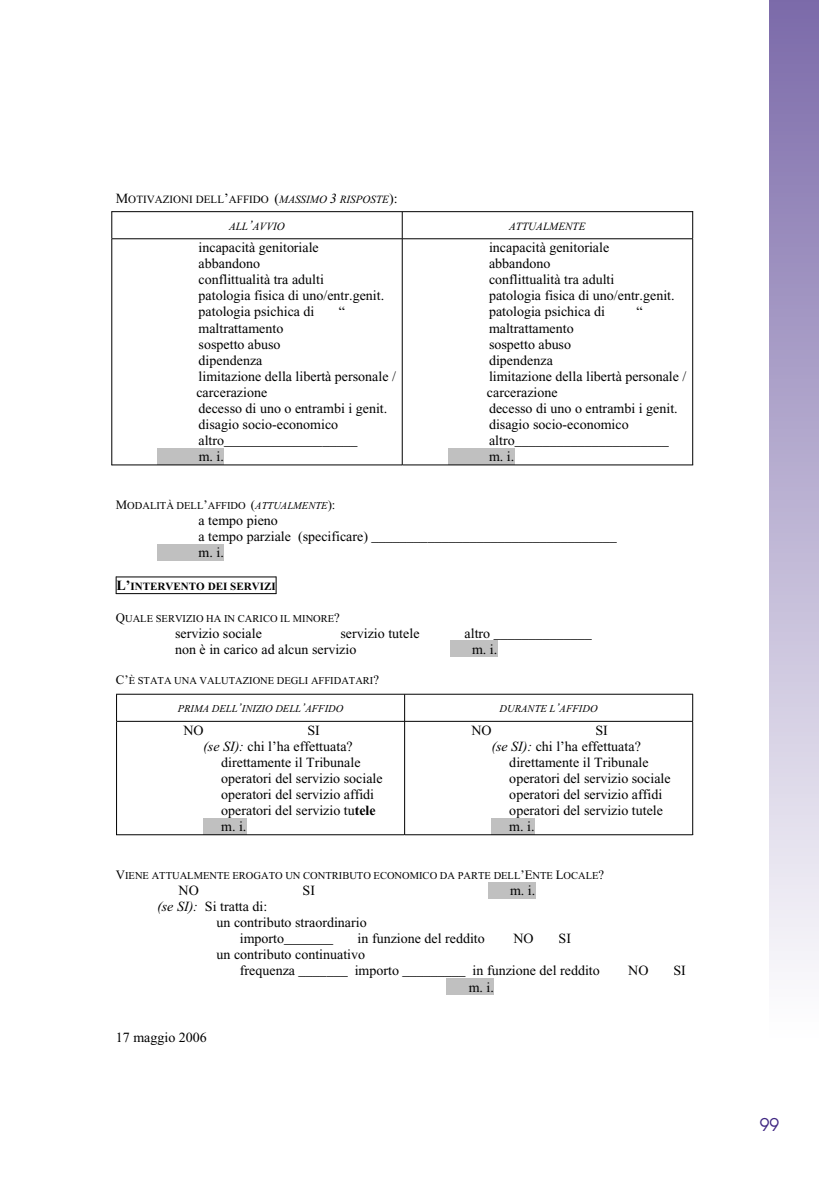
<style>
.page{position:relative;width:819px;height:1191px;background:#fff}
.page>*{position:absolute;margin:0;border:0;box-sizing:border-box;transform-origin:0 0}
.t1{font:17.5px "Avant Garde";color:#3f2682}
.t2{font:14px/16.1px "Times New Roman";color:#000}
.t3{font:11.03px "Times New Roman";color:#000}
.t4{font:700 11.03px "Times New Roman";color:#000}
.t5{font:italic 11.03px "Times New Roman";color:#000}
.t6{font:10.5px "Times New Roman";color:#000}
.t7{font:italic 10.5px "Times New Roman";color:#000}
.s1{font-size:14px}
.s2{font-style:italic}
.s3{font-style:italic;font-size:14px}
.s4{font-size:12.78px}
.s5{font-weight:700}
</style>
<div class="page">
<div style="left:769px;top:0;width:50px;height:1042px;background:linear-gradient(to bottom,#7b6aa9,#fff)"></div>
<hr style="left:111px;top:211px;width:581px;height:1px;background:#000">
<svg style="left:111px;top:211px;width:1px;height:27px"></svg>
<svg style="left:402px;top:212px;width:1px;height:26px"></svg>
<svg style="left:692px;top:211px;width:1px;height:27px"></svg>
<div style="left:157px;top:448px;width:67px;height:16px;background:#c0c0c0"></div>
<div style="left:447px;top:448px;width:67px;height:16px;background:#c0c0c0"></div>
<hr style="left:111px;top:238px;width:582px;height:1px;background:#000">
<hr style="left:111px;top:239px;width:1px;height:226px;background:#000">
<hr style="left:111px;top:464px;width:291px;height:1px;background:#000">
<hr style="left:402px;top:239px;width:1px;height:226px;background:#000">
<hr style="left:402px;top:464px;width:290px;height:1px;background:#000">
<hr style="left:692px;top:239px;width:1px;height:226px;background:#000">
<div style="left:157px;top:544px;width:67px;height:16px;background:#c0c0c0"></div>
<hr style="left:116px;top:576px;width:160px;height:1px;background:#000">
<svg style="left:116px;top:576px;width:1px;height:17px"></svg>
<hr style="left:116px;top:593px;width:160px;height:1px;background:#000">
<svg style="left:276px;top:576px;width:1px;height:18px"></svg>
<div style="left:450px;top:641px;width:47px;height:16px;background:#c0c0c0"></div>
<hr style="left:116px;top:694px;width:577px;height:1px;background:#000">
<svg style="left:116px;top:694px;width:1px;height:27px"></svg>
<svg style="left:404px;top:694px;width:1px;height:27px"></svg>
<svg style="left:692px;top:694px;width:1px;height:27px"></svg>
<div style="left:203px;top:818px;width:43px;height:16px;background:#c0c0c0"></div>
<div style="left:491px;top:818px;width:43px;height:16px;background:#c0c0c0"></div>
<hr style="left:116px;top:721px;width:577px;height:1px;background:#000">
<hr style="left:116px;top:721px;width:1px;height:114px;background:#000">
<hr style="left:116px;top:834px;width:288px;height:1px;background:#000">
<hr style="left:404px;top:721px;width:1px;height:114px;background:#000">
<hr style="left:405px;top:834px;width:287px;height:1px;background:#000">
<hr style="left:692px;top:721px;width:1px;height:114px;background:#000">
<div style="left:488px;top:882px;width:47px;height:16px;background:#c0c0c0"></div>
<div style="left:446px;top:978px;width:48px;height:16px;background:#c0c0c0"></div>
<p class="t3" style="left:116px;top:193px;width:283px"><span class="s1">M</span>OTIVAZIONI DELL<span class="s1">’</span>AFFIDO <span class="s1">(</span><span class="s2">MASSIMO</span> <span class="s3">3</span> <span class="s2">RISPOSTE</span><span class="s1">):</span></p>
<p class="t5" style="left:229px;top:220px;width:57px">ALL<span class="s1">’</span>AVVIO</p>
<p class="t5" style="left:509px;top:220px;width:78px">ATTUALMENTE</p>
<p class="t2" style="left:198px;top:239px;width:187px">incapacità genitoriale<br>abbandono<br>conflittualità tra adulti<br>patologia fisica di uno/entr.genit. patologia psichica di</p>
<p class="t2" style="left:489px;top:239px;width:187px">incapacità genitoriale<br>abbandono<br>conflittualità tra adulti<br>patologia fisica di uno/entr.genit. patologia psichica di</p>
<p class="t2" style="left:339px;top:304px;width:8px">“</p>
<p class="t2" style="left:196px;top:320px;width:201px">maltrattamento<br>sospetto abuso<br>dipendenza<br>limitazione della libertà personale / carcerazione<br>decesso di uno o entrambi i genit. disagio socio-economico altro___________________<br>m. i.</p>
<p class="t2" style="left:636px;top:304px;width:8px">“</p>
<p class="t2" style="left:487px;top:320px;width:201px">maltrattamento<br>sospetto abuso<br>dipendenza<br>limitazione della libertà personale / carcerazione<br>decesso di uno o entrambi i genit. disagio socio-economico altro______________________<br>m. i.</p>
<p class="t6" style="left:116px;top:500px;width:221px"><span class="s4">M</span>ODALITÀ DELL<span class="s4">’</span>AFFIDO <span class="s4">(</span><span class="s2">ATTUALMENTE</span><span class="s4">):</span></p>
<p class="t2" style="left:198px;top:512px;width:420px">a tempo pieno<br>a tempo parziale (specificare) ___________________________________ m. i.</p>
<p class="t4" style="left:116px;top:580px;width:161px"><span class="s1">L’</span>INTERVENTO DEI SERVIZI</p>
<p class="t6" style="left:116px;top:612px;width:225px"><span class="s4">Q</span>UALE SERVIZIO HA IN CARICO IL MINORE<span class="s4">?</span></p>
<p class="t2" style="left:175px;top:625px;width:88px">servizio sociale</p>
<p class="t2" style="left:340px;top:625px;width:81px">servizio tutele</p>
<p class="t2" style="left:464px;top:625px;width:129px">altro ______________</p>
<p class="t2" style="left:175px;top:641px;width:183px">non è in carico ad alcun servizio</p>
<p class="t2" style="left:472px;top:641px;width:27px">m. i.</p>
<p class="t6" style="left:116px;top:674px;width:265px"><span class="s4">C’</span>È STATA UNA VALUTAZIONE DEGLI AFFIDATARI<span class="s4">?</span></p>
<p class="t7" style="left:178px;top:703px;width:167px">PRIMA DELL<span class="s4">’</span>INIZIO DELL<span class="s4">’</span>AFFIDO</p>
<p class="t7" style="left:499px;top:703px;width:99px">DURANTE L<span class="s4">’</span>AFFIDO</p>
<p class="t2" style="left:183px;top:722px;width:22px">NO</p>
<p class="t2" style="left:307px;top:722px;width:14px">SI</p>
<p class="t2" style="left:203px;top:738px;width:151px"><span class="s2">(se SI):</span> chi l’ha effettuata?</p>
<p class="t2" style="left:221px;top:754px;width:141px">direttamente il Tribunale</p>
<p class="t2" style="left:221px;top:770px;width:163px">operatori del servizio sociale</p>
<p class="t2" style="left:221px;top:786px;width:154px">operatori del servizio affidi</p>
<p class="t2" style="left:221px;top:802px;width:156px">operatori del servizio tu<span class="s5">tele</span></p>
<p class="t2" style="left:221px;top:818px;width:27px">m. i.</p>
<p class="t2" style="left:471px;top:722px;width:22px">NO</p>
<p class="t2" style="left:595px;top:722px;width:14px">SI</p>
<p class="t2" style="left:491px;top:738px;width:151px"><span class="s2">(se SI):</span> chi l’ha effettuata?</p>
<p class="t2" style="left:509px;top:754px;width:141px">direttamente il Tribunale</p>
<p class="t2" style="left:509px;top:770px;width:163px">operatori del servizio sociale</p>
<p class="t2" style="left:509px;top:786px;width:154px">operatori del servizio affidi</p>
<p class="t2" style="left:509px;top:802px;width:155px">operatori del servizio tutele</p>
<p class="t2" style="left:509px;top:818px;width:27px">m. i.</p>
<p class="t6" style="left:116px;top:870px;width:490px"><span class="s4">V</span>IENE ATTUALMENTE EROGATO UN CONTRIBUTO ECONOMICO DA PARTE DELL<span class="s4">’E</span>NTE <span class="s4">L</span>OCALE<span class="s4">?</span></p>
<p class="t2" style="left:179px;top:882px;width:22px">NO</p>
<p class="t2" style="left:302px;top:882px;width:14px">SI</p>
<p class="t2" style="left:510px;top:882px;width:27px">m. i.</p>
<p class="t2" style="left:157px;top:898px;width:112px"><span class="s2">(se SI):</span> Si tratta di:</p>
<p class="t2" style="left:216px;top:914px;width:152px">un contributo straordinario</p>
<p class="t2" style="left:240px;top:930px;width:95px">importo_______</p>
<p class="t2" style="left:357px;top:930px;width:129px">in funzione del reddito</p>
<p class="t2" style="left:513px;top:930px;width:22px">NO</p>
<p class="t2" style="left:558px;top:930px;width:14px">SI</p>
<p class="t2" style="left:240px;top:947px;width:361px;text-indent:-23px">un contributo continuativo<br>frequenza _______ importo _________ in funzione del reddito</p>
<p class="t2" style="left:628px;top:963px;width:22px">NO</p>
<p class="t2" style="left:673px;top:963px;width:14px">SI</p>
<p class="t2" style="left:116px;top:1030px;width:93px">17 maggio 2006</p>
<p class="t2" style="left:468px;top:979px;width:27px">m. i.</p>
<p class="t1" style="left:759px;top:1114px;width:21px">99</p>
</div>
